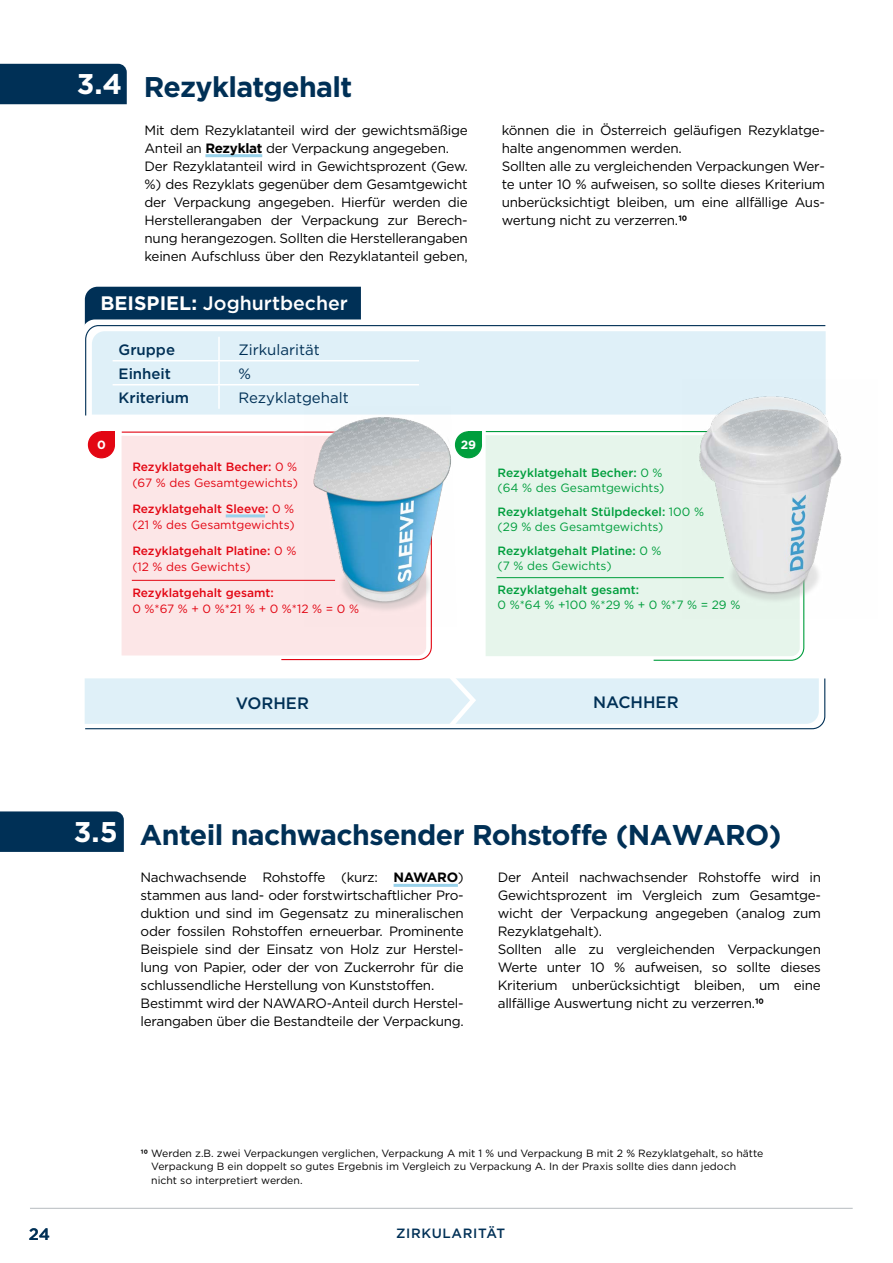
<style>
.page{position:relative;width:893px;height:1263px;background:#fff}
.page>*{position:absolute;margin:0;border:0;box-sizing:border-box;transform-origin:0 0}
.t1{font:700 28.5px "Gotham";letter-spacing:-.02em;color:#003056}
.t2{font:700 28.5px "Gotham";color:#fff}
.t3{font:500 19.5px "Gotham";color:#fff}
.t4{font:500 16.5px "Gotham";color:#003056}
.t5{font:15px "Gotham";color:#003056}
.t6{font:500 15px "Gotham";color:#003056}
.t7{font:13.5px/18px "Gotham";letter-spacing:-.02em;color:#000}
.t8{font:500 13.5px "Gotham";letter-spacing:.05em;color:#003056}
.t9{font:12px/16.5px "Gotham";color:#e30613}
.t10{font:500 12px/15px "Gotham";color:#009e3d}
.t11{font:12px/15px "Gotham";color:#009e3d}
.t12{font:500 12px/16.5px "Gotham";color:#e30613}
.t13{font:700 12px "Gotham";color:#fff}
.t14{font:10.5px/13.5px "Gotham";color:#000}
.s1{font-weight:700}
.s2{font-weight:500}
.s3{font-weight:400}
.s4{font-style:inherit}
</style>
<div class="page">
<hr style="left:30px;top:1208px;width:823px;height:1px;background:#bec3c6">
<div style="left:0;top:64px;width:127px;height:40px;background:#003056"></div>
<div style="left:0;top:811px;width:124px;height:41px;background:#003056"></div>
<hr style="left:205px;top:154px;width:57px;height:3px;background:#98d1ea">
<hr style="left:394px;top:884px;width:64px;height:3px;background:#98d1ea">
<svg style="left:84px;top:287px;width:277px;height:38px;background:#204a6b"></svg>
<svg style="left:85px;top:324px;width:741px;height:92px;background:#deeef6"></svg>
<hr style="left:218px;top:337px;width:2px;height:23px;background:#fff">
<hr style="left:113px;top:360px;width:106px;height:1px;background:#fff">
<hr style="left:219px;top:360px;width:200px;height:1px;background:#fff">
<hr style="left:218px;top:361px;width:2px;height:23px;background:#fff">
<hr style="left:113px;top:384px;width:106px;height:1px;background:#fff">
<hr style="left:219px;top:384px;width:200px;height:1px;background:#fff">
<hr style="left:218px;top:385px;width:2px;height:24px;background:#fff">
<div style="left:485px;top:431px;width:320px;height:230px;background:#e6f5eb"></div>
<div style="left:468px;top:431px;width:14px;height:14px;background:#009e3d"></div>
<div style="left:455px;top:432px;width:26px;height:26px;background:#009e3d;border-radius:50%"></div>
<div style="left:455px;top:431px;width:27px;height:27px;border:1px solid #009e3d;border-radius:50%"></div>
<svg style="left:121px;top:431px;width:311px;height:230px;background:#fbe5e6"></svg>
<hr style="left:226px;top:514px;width:39px;height:3px;background:#98d1ea">
<svg style="left:84px;top:678px;width:742px;height:52px;background:#ddedf5"></svg>
<div style="left:101px;top:431px;width:14px;height:14px;background:#e30613"></div>
<div style="left:88px;top:432px;width:26px;height:26px;background:#e30613;border-radius:50%"></div>
<div style="left:88px;top:431px;width:27px;height:27px;border:1px solid #e30613;border-radius:50%"></div>
<img style="left:304px;top:406px;width:154px;height:221px">
<img style="left:682px;top:379px;width:160px;height:240px">
<hr style="left:132px;top:580px;width:203px;height:1px;background:#e30613">
<hr style="left:497px;top:577px;width:227px;height:1px;background:#009e3d">
<h1 class="t2" style="left:77px;top:65px;width:47px">3.4</h1>
<h1 class="t1" style="left:144px;top:68px;width:210px">Rezyklatgehalt</h1>
<p class="t7" style="left:145px;top:121px;width:325px">Mit dem Rezyklatanteil wird der gewichtsmäßige Anteil an <span class="s1">Rezyklat</span> der Verpackung angegeben.<br>Der Rezyklatanteil wird in Gewichtsprozent (Gew. %) des Rezyklats gegenüber dem Gesamtgewicht der Verpackung angegeben. Hierfür werden die Herstellerangaben der Verpackung zur Berech&shy;nung herangezogen. Sollten die Herstellerangaben keinen Aufschluss über den Rezyklatanteil geben,</p>
<p class="t7" style="left:502px;top:121px;width:325px">können die in Österreich geläufigen Rezyklatge&shy;halte angenommen werden.<br>Sollten alle zu vergleichenden Verpackungen Wer&shy;te unter 10 % aufweisen, so sollte dieses Kriterium unberücksichtigt bleiben, um eine allfällige Aus&shy;wertung nicht zu verzerren.<span class="s1">10</span></p>
<h2 class="t3" style="left:100px;top:290px;width:249px"><span class="s1">BEISPIEL:</span> Joghurtbecher</h2>
<p class="t6" style="left:119px;top:340px;width:58px">Gruppe</p>
<p class="t5" style="left:239px;top:340px;width:83px">Zirkularität</p>
<p class="t6" style="left:119px;top:364px;width:54px">Einheit</p>
<p class="t5" style="left:239px;top:364px;width:14px">%</p>
<p class="t6" style="left:119px;top:388px;width:72px">Kriterium</p>
<p class="t5" style="left:239px;top:388px;width:112px">Rezyklatgehalt</p>
<p class="t13" style="left:97px;top:436px;width:10px">0</p>
<p class="t13" style="left:461px;top:436px;width:17px">29</p>
<p class="t9" style="left:132px;top:458px;width:167px"><span class="s2">Rezyklatgehalt Becher:</span> 0 % (67 % des Gesamtgewichts)</p>
<p class="t9" style="left:132px;top:500px;width:164px"><span class="s2">Rezyklatgehalt Sleeve:</span> 0 % (21 % des Gesamtgewichts)</p>
<p class="t12" style="left:132px;top:542px;width:166px">Rezyklatgehalt Platine: <span class="s3">0 % (12 % des Gewichts)</span></p>
<p class="t12" style="left:132px;top:584px;width:143px">Rezyklatgehalt gesamt:</p>
<p class="t9" style="left:132px;top:601px;width:228px">0 %*67 % + 0 %*21 % + 0 %*12 % = 0 %</p>
<p class="t11" style="left:498px;top:465px;width:168px"><span class="s2">Rezyklatgehalt Becher:</span> 0 % (64 % des Gesamtgewichts)</p>
<p class="t10" style="left:498px;top:504px;width:208px">Rezyklatgehalt Stülpdeckel: <span class="s3">100 % (29 % des Gesamtgewichts)</span></p>
<p class="t10" style="left:498px;top:543px;width:166px">Rezyklatgehalt Platine: <span class="s3">0 % (7 % des Gewichts)</span></p>
<p class="t10" style="left:498px;top:582px;width:143px">Rezyklatgehalt gesamt:</p>
<p class="t11" style="left:498px;top:597px;width:244px">0 %*64 % +100 %*29 % + 0 %*7 % = 29 %</p>
<p class="t4" style="left:236px;top:692px;width:75px">VORHER</p>
<p class="t4" style="left:593px;top:691px;width:87px">NACHHER</p>
<h1 class="t2" style="left:74px;top:813px;width:45px">3.5</h1>
<h1 class="t1" style="left:140px;top:816px;width:643px">Anteil nachwachsender Rohstoffe (<span class="s4">NAWARO</span>)</h1>
<p class="t7" style="left:141px;top:868px;width:325px">Nachwachsende Rohstoffe (kurz: <span class="s1">NAWARO</span>) stammen aus land- oder forstwirtschaftlicher Pro&shy;duktion und sind im Gegensatz zu mineralischen oder fossilen Rohstoffen erneuerbar. Prominente Beispiele sind der Einsatz von Holz zur Herstel&shy;lung von Papier, oder der von Zuckerrohr für die schlussendliche Herstellung von Kunststoffen.<br>Bestimmt wird der NAWARO-Anteil durch Herstel&shy;lerangaben über die Bestandteile der Verpackung.</p>
<p class="t7" style="left:498px;top:868px;width:325px">Der Anteil nachwachsender Rohstoffe wird in Gewichtsprozent im Vergleich zum Gesamtge&shy;wicht der Verpackung angegeben (analog zum Rezyklatgehalt).<br>Sollten alle zu vergleichenden Verpackungen Werte unter 10 % aufweisen, so sollte dieses Kriterium unberücksichtigt bleiben, um eine allfällige Auswertung nicht zu verzerren.<span class="s1">10</span></p>
<p class="t14" style="left:151px;top:1146px;width:614px;text-indent:-11px"><span class="s1">10</span> Werden z.B. zwei Verpackungen verglichen, Verpackung A mit 1 % und Verpackung B mit 2 % Rezyklatgehalt, so hätte<br>Verpackung B ein doppelt so gutes Ergebnis im Vergleich zu Verpackung A. In der Praxis sollte dies dann jedoch nicht so interpretiert werden.</p>
<p class="t4" style="left:29px;top:1223px;width:23px">24</p>
<p class="t8" style="left:396px;top:1224px;width:111px">ZIRKULARITÄT</p>
</div>
